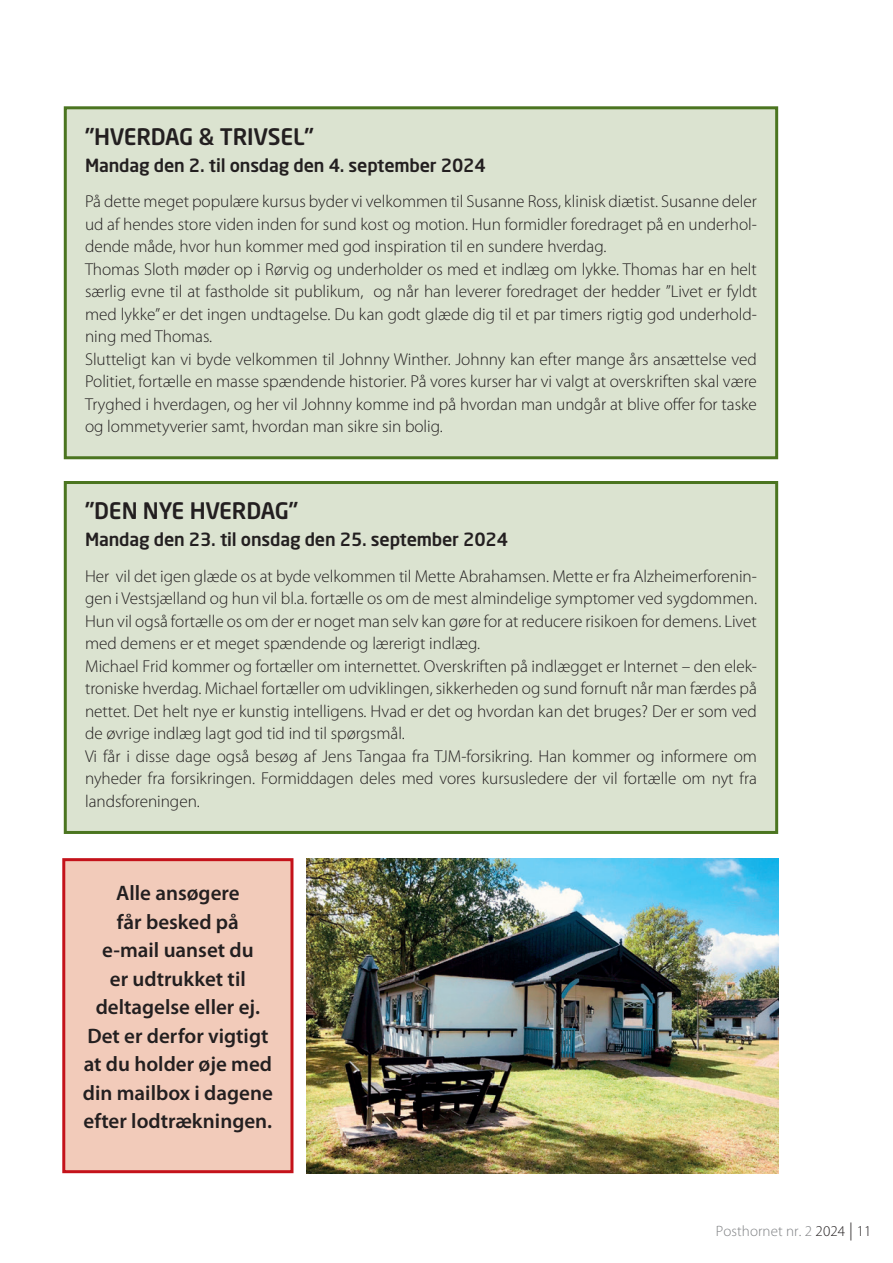
<style>
.page{position:relative;width:893px;height:1263px;background:#fff}
.page>*{position:absolute;margin:0;border:0;box-sizing:border-box;transform-origin:0 0}
.Mellem_ny{font:500 22.5px "Neo Sans Pro";letter-spacing:-.01em;color:#231f20}
.Brød_ny{font:600 21px/28.5px "Myriad Pro";color:#231f20;text-align:center}
.Mellem_ny-2{font:500 18px "Neo Sans Pro";letter-spacing:-.01em;color:#231f20}
.Brød_ny-2{font:300 17.25px/22.5px "Myriad Pro";color:#231f20;text-align:justify}
.t1{font:300 15px "Myriad Pro";letter-spacing:.005em;color:#808285}
.s1{color:#231f20}
.s2{font-size:18px;color:#231f20}
</style>
<div class="page">
<div style="left:64px;top:106px;width:714px;height:353px;background:#dbe3d0;border:3px solid #4b7520"></div>
<div style="left:64px;top:481px;width:714px;height:353px;background:#dbe3d0;border:3px solid #4b7520"></div>
<img style="left:307px;top:858px;width:471px;height:315px">
<div style="left:64px;top:860px;width:228px;height:312px;background:#f2cbba"></div>
<div style="left:62px;top:858px;width:231px;height:315px;border:3px solid #c4121a"></div>
<p class="Mellem_ny" style="left:85px;top:122px;width:230px">”HVERDAG &amp; TRIVSEL”</p>
<p class="Mellem_ny-2" style="left:85px;top:154px;width:402px">Mandag den 2. til onsdag den 4. september 2024</p>
<p class="Brød_ny-2" style="left:85px;top:190px;width:673px">På dette meget populære kursus byder vi velkommen til Susanne Ross, klinisk diætist. Susanne deler ud af hendes store viden inden for sund kost og motion. Hun formidler foredraget på en underhol&shy;dende måde, hvor hun kommer med god inspiration til en sundere hverdag.</p>
<p class="Brød_ny-2" style="left:85px;top:258px;width:673px">Thomas Sloth møder op i Rørvig og underholder os med et indlæg om lykke. Thomas har en helt særlig evne til at fastholde sit publikum, og når han leverer foredraget der hedder ”Livet er fyldt med lykke” er det ingen undtagelse. Du kan godt glæde dig til et par timers rigtig god underhold&shy;ning med Thomas.</p>
<p class="Brød_ny-2" style="left:85px;top:348px;width:673px">Slutteligt kan vi byde velkommen til Johnny Winther. Johnny kan efter mange års ansættelse ved Politiet, fortælle en masse spændende historier. På vores kurser har vi valgt at overskriften skal være Tryghed i hverdagen, og her vil Johnny komme ind på hvordan man undgår at blive offer for taske og lommetyverier samt, hvordan man sikre sin bolig.</p>
<p class="Mellem_ny" style="left:85px;top:497px;width:215px">”DEN NYE HVERDAG”</p>
<p class="Mellem_ny-2" style="left:85px;top:528px;width:424px">Mandag den 23. til onsdag den 25. september 2024</p>
<p class="Brød_ny-2" style="left:85px;top:565px;width:673px">Her vil det igen glæde os at byde velkommen til Mette Abrahamsen. Mette er fra Alzheimerforenin&shy;gen i Vestsjælland og hun vil bl.a. fortælle os om de mest almindelige symptomer ved sygdommen.<br>Hun vil også fortælle os om der er noget man selv kan gøre for at reducere risikoen for demens. Livet med demens er et meget spændende og lærerigt indlæg.</p>
<p class="Brød_ny-2" style="left:85px;top:655px;width:673px">Michael Frid kommer og fortæller om internettet. Overskriften på indlægget er Internet – den elek&shy;troniske hverdag. Michael fortæller om udviklingen, sikkerheden og sund fornuft når man færdes på nettet. Det helt nye er kunstig intelligens. Hvad er det og hvordan kan det bruges? Der er som ved de øvrige indlæg lagt god tid ind til spørgsmål.</p>
<p class="Brød_ny-2" style="left:85px;top:745px;width:673px">Vi får i disse dage også besøg af Jens Tangaa fra TJM-forsikring. Han kommer og informere om nyheder fra forsikringen. Formiddagen deles med vores kursusledere der vil fortælle om nyt fra landsforeningen.</p>
<p class="Brød_ny" style="left:83px;top:879px;width:191px">Alle ansøgere<br>får besked på<br>e-mail uanset du<br>er udtrukket til deltagelse eller ej.<br>Det er derfor vigtigt at du holder øje med din mailbox i dagene efter lodtrækningen.</p>
<p class="t1" style="left:716px;top:1223px;width:157px">Posthornet nr. 2 <span class="s1">2024</span> <span class="s2">|</span> <span class="s1">11</span></p>
</div>
